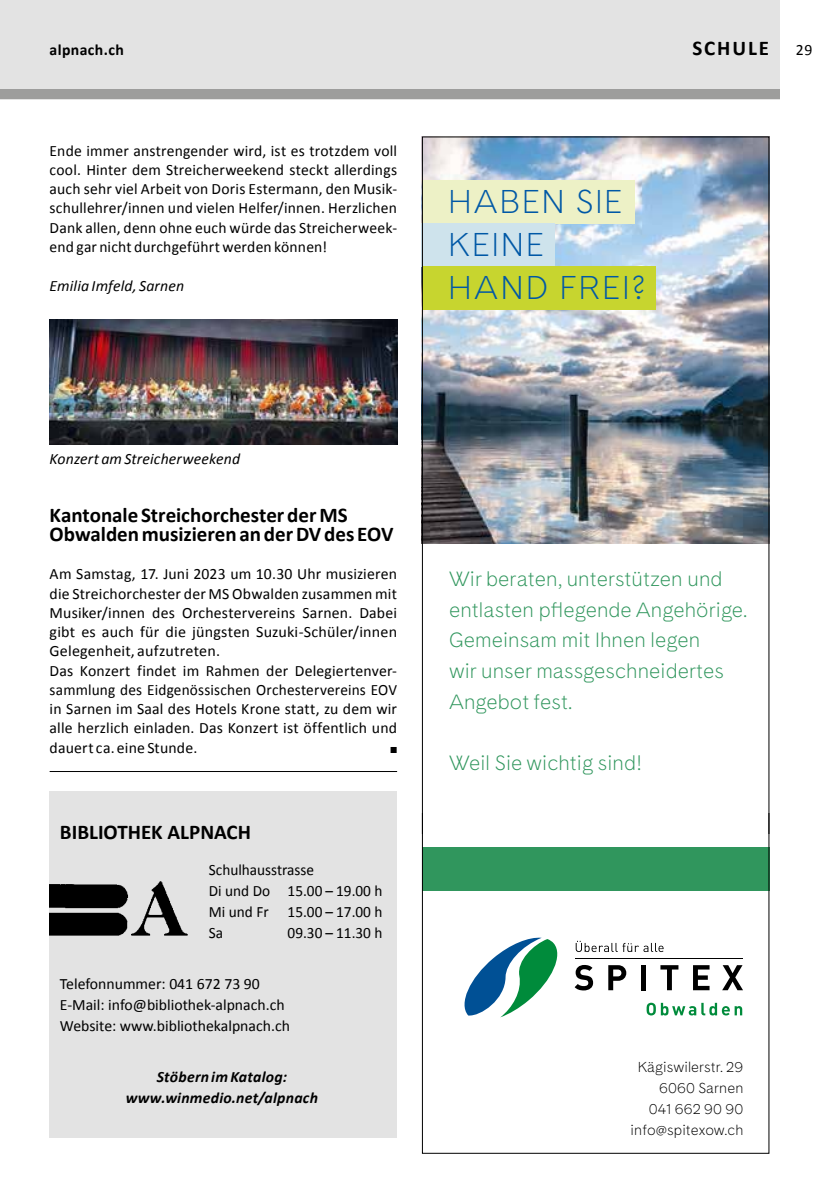
<style>
.page{position:relative;width:829px;height:1191px;background:#fff}
.page>*{position:absolute;margin:0;border:0;box-sizing:border-box;transform-origin:0 0}
.t1{font:300 30.62px/43.2px "Cadiz";letter-spacing:.05em;color:#0058a6}
.t2{font:700 21px/19.2px "Calibri";color:#000}
.t3{font:300 19.07px/30.6px "Cadiz";letter-spacing:.005em;color:#30965d}
.t4{font:15.75px/19.2px "Calibri";letter-spacing:.01em;color:#000}
.t5{font:italic 15.75px "Calibri";letter-spacing:.005em;color:#000}
.t6{font:italic 700 15.75px/21px "Calibri";letter-spacing:.015em;color:#000;text-align:center}
.t7{font:700 15.75px "Calibri";letter-spacing:.025em;color:#000}
.t8{font:300 13.47px/21px "Cadiz";letter-spacing:.01em;color:#000;text-align:right}
.t9{font:8.75px "Zapf Dingbats ITC";color:#000}
</style>
<div class="page">
<div style="left:0;top:0;width:779px;height:99px;background:#e3e3e3"></div>
<div style="left:0;top:89px;width:779px;height:10px;background:#9d9d9c"></div>
<hr style="left:50px;top:771px;width:347px;height:1px;background:#000">
<div style="left:50px;top:791px;width:347px;height:346px;background:#e3e3e3"></div>
<img style="left:50px;top:881px;width:138px;height:55px">
<img style="left:50px;top:319px;width:347px;height:125px">
<img style="left:422px;top:136px;width:347px;height:677px">
<svg style="left:422px;top:813px;width:347px;height:340px"></svg>
<p class="t7" style="left:50px;top:40px;width:76px">alpnach.ch</p>
<h2 class="t2" style="left:692px;top:39px;width:78px">SCHULE</h2>
<p class="t4" style="left:795px;top:40px;width:18px">29</p>
<p class="t4" style="left:50px;top:141px;width:349px;text-align:justify">Ende immer anstrengender wird, ist es trotzdem voll cool. Hinter dem Streicherweekend steckt allerdings auch sehr viel Arbeit von Doris Estermann, den Musik&shy;schullehrer/innen und vielen Helfer/innen. Herzlichen Dank allen, denn ohne euch würde das Streicherweek&shy;end gar nicht durchgeführt werden können!</p>
<p class="t5" style="left:50px;top:274px;width:136px">Emilia Imfeld, Sarnen</p>
<h1 class="t1" style="left:448px;top:166px;width:98px">KEINE</h1>
<h1 class="t1" style="left:448px;top:180px;width:199px">HABEN SIE<br>KEINE<br>HAND FREI?</h1>
<p class="t5" style="left:50px;top:448px;width:192px">Konzert am Streicherweekend</p>
<h2 class="t2" style="left:50px;top:505px;width:345px">Kantonale Streichorchester der MS<br>Obwalden musizieren an der DV des EOV</h2>
<p class="t4" style="left:50px;top:564px;width:349px">Am Samstag, 17. Juni 2023 um 10.30 Uhr musizieren die Streichorchester der MS Obwalden zusammen mit Musiker/innen des Orchestervereins Sarnen. Dabei gibt es auch für die jüngsten Suzuki-Schüler/innen Gelegenheit, aufzutreten.<br>Das Konzert findet im Rahmen der Delegiertenver&shy;sammlung des Eidgenössischen Orchestervereins EOV in Sarnen im Saal des Hotels Krone statt, zu dem wir alle herzlich einladen. Das Konzert ist öffentlich und dauert ca. eine Stunde.</p>
<p class="t9" style="left:390px;top:745px;width:8px">■</p>
<h2 class="t2" style="left:60px;top:822px;width:192px">BIBLIOTHEK ALPNACH</h2>
<p class="t4" style="left:209px;top:859px;width:175px;line-height:21px">Schulhausstrasse<br>Di und Do 15.00 – 19.00 h<br>Mi und Fr 15.00 – 17.00 h<br>Sa</p>
<p class="t4" style="left:287px;top:923px;width:96px">09.30 – 11.30 h</p>
<p class="t4" style="left:60px;top:973px;width:231px;line-height:21px">Telefonnummer: 041 672 73 90<br>E-Mail: info@bibliothek-alpnach.ch<br>Website: www.bibliothekalpnach.ch</p>
<p class="t6" style="left:126px;top:1066px;width:194px">Stöbern im Katalog: www.winmedio.net/alpnach</p>
<p class="t3" style="left:449px;top:563px;width:300px">Wir beraten, unterstützen und entlasten pflegende Angehörige.<br>Gemeinsam mit Ihnen legen<br>wir unser massgeschneidertes<br>Angebot fest.</p>
<p class="t3" style="left:449px;top:567px;width:276px">Gemeinsam mit Ihnen legen wir unser massgeschneidertes<br>Angebot fest.</p>
<p class="t3" style="left:449px;top:690px;width:194px">Weil Sie wichtig sind!</p>
<p class="t3" style="left:449px;top:747px;width:194px">Weil Sie wichtig sind!</p>
<p class="t8" style="left:630px;top:1056px;width:114px">Kägiswilerstr. 29<br>6060 Sarnen<br>041 662 90 90 info@spitexow.ch</p>
<p class="t8" style="left:637px;top:1113px;width:107px">Kägiswilerstr. 29</p>
</div>
